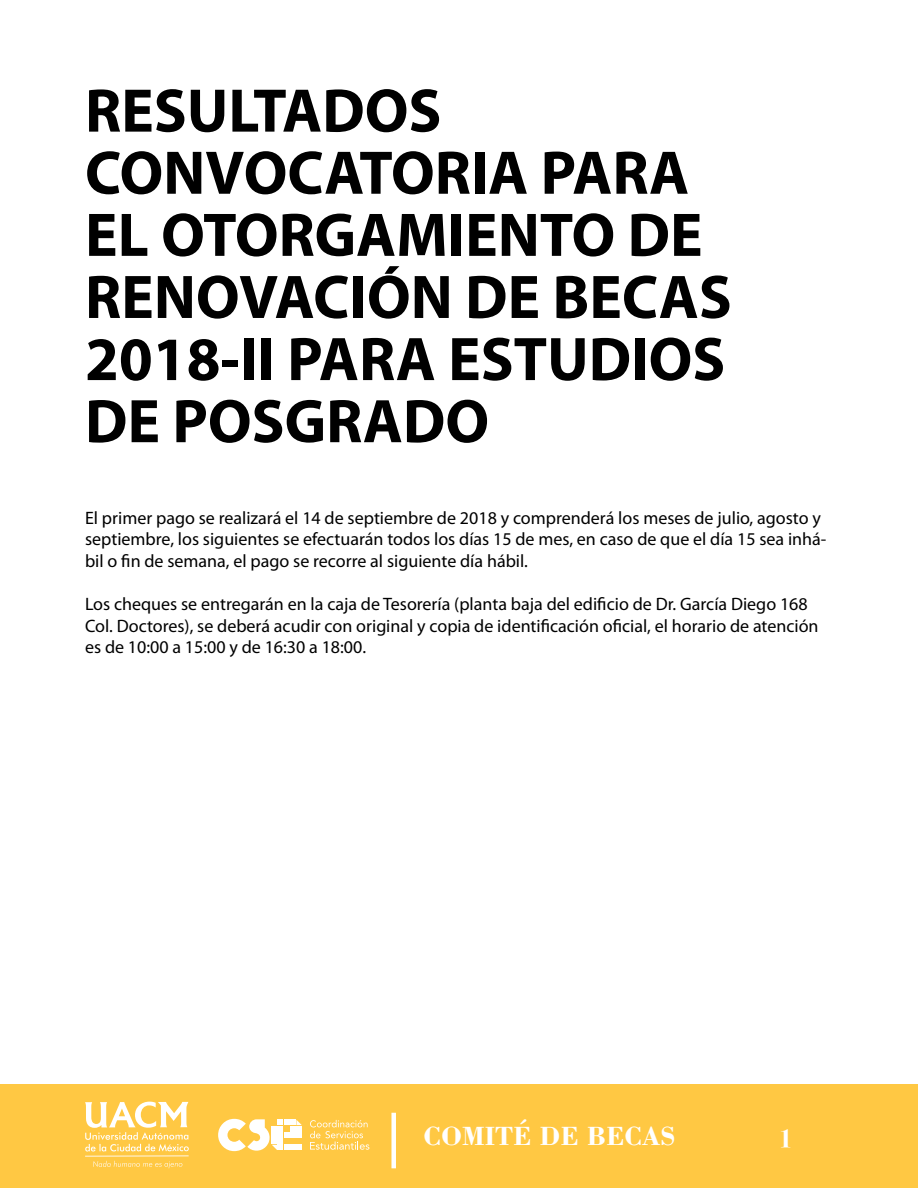
<style>
.page{position:relative;width:918px;height:1188px;background:#fff}
.page>*{position:absolute;margin:0;border:0;box-sizing:border-box;transform-origin:0 0}
.t1{font:700 62.1px/62.1px "Myriad Pro";color:#000}
.t2{font:700 27px "Bodoni LT";color:#fff}
.t3{font:700 26.7px "Bodoni Svty Two ITCTT";color:#fff}
.t4{font:18px/21.6px "Myriad Pro";color:#000}
</style>
<div class="page">
<div style="left:0;top:1084px;width:918px;height:104px;background:#ffc843"></div>
<svg style="left:93px;top:1161px;width:89px;height:7px"></svg>
<svg style="left:85px;top:1102px;width:104px;height:50px"></svg>
<hr style="left:85px;top:1155px;width:104px;height:2px;background:#fff">
<svg style="left:218px;top:1119px;width:84px;height:32px"></svg>
<svg style="left:310px;top:1120px;width:59px;height:30px"></svg>
<div style="left:391px;top:1113px;width:5px;height:55px;background:#fff"></div>
<h1 class="t1" style="left:85px;top:80px;width:648px">RESULTADOS<br>CONVOCATORIA PARA<br>EL OTORGAMIENTO DE<br>RENOVACIÓN DE BECAS<br>2018-II PARA ESTUDIOS<br>DE POSGRADO</h1>
<p class="t4" style="left:85px;top:507px;width:743px">El primer pago se realizará el 14 de septiembre de 2018 y comprenderá los meses de julio, agosto y septiembre, los siguientes se efectuarán todos los días 15 de mes, en caso de que el día 15 sea inhá&shy;bil o fin de semana, el pago se recorre al siguiente día hábil.</p>
<p class="t4" style="left:85px;top:594px;width:735px">Los cheques se entregarán en la caja de Tesorería (planta baja del edificio de Dr. García Diego 168<br>Col. Doctores), se deberá acudir con original y copia de identificación oficial, el horario de atención es de 10:00 a 15:00 y de 16:30 a 18:00.</p>
<h2 class="t2" style="left:423px;top:1120px;width:254px">COMITÉ DE BECAS</h2>
<h3 class="t3" style="left:778px;top:1115px;width:17px">1</h3>
</div>
